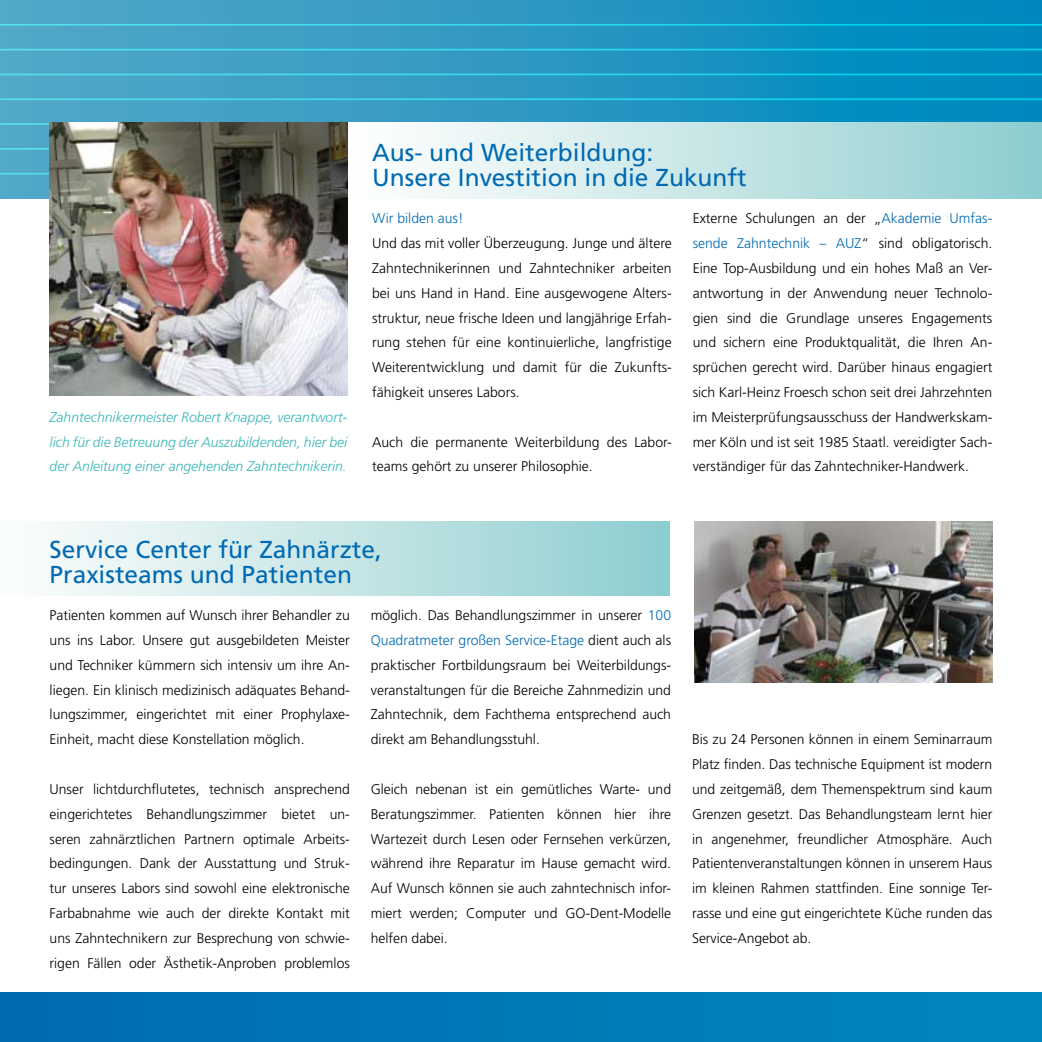
<style>
.page{position:relative;width:1042px;height:1042px;background:#fff}
.page>*{position:absolute;margin:0;border:0;box-sizing:border-box;transform-origin:0 0}
.t1{font:24.5px/24.8px "Frutiger";color:#006ab2}
.t2{font:300 14px/24.8px "Frutiger";letter-spacing:-.005em;color:#000;text-align:justify}
.t3{font:italic 300 14px/24.8px "Frutiger";color:#3bb6b8;text-align:justify}
.t4{font:300 14px "Frutiger";color:#006ab2}
.s1{color:#006ab2}
</style>
<div class="page">
<div style="left:0;top:521px;width:670px;height:74px;background:linear-gradient(to right,#fffefd,#8fced0)"></div>
<div style="left:0;top:992px;width:1042px;height:50px;background:linear-gradient(to right,#006ab3,#0087be)"></div>
<div style="left:0;top:0;width:1042px;height:198px;background:linear-gradient(to right,#59a9c8,#0089bf)"></div>
<hr style="left:0;top:173px;width:1042px;height:1px;background:#88cccf">
<hr style="left:0;top:74px;width:1042px;height:1px;background:#88cccf">
<hr style="left:0;top:49px;width:1042px;height:1px;background:#88cccf">
<hr style="left:0;top:24px;width:1042px;height:2px;background:#88cccf">
<hr style="left:0;top:98px;width:1042px;height:2px;background:#88cccf">
<hr style="left:0;top:123px;width:1042px;height:2px;background:#88cccf">
<hr style="left:0;top:148px;width:1042px;height:2px;background:#88cccf">
<div style="left:343px;top:122px;width:699px;height:77px;background:linear-gradient(to right,#fffefd,#90cfd1)"></div>
<img style="left:694px;top:521px;width:298px;height:161px">
<img style="left:50px;top:122px;width:297px;height:273px">
<p class="t3" style="left:50px;top:404px;width:299px">Zahntechnikermeister Robert Knappe, verantwort&shy;lich für die Betreuung der Auszubildenden, hier bei der Anleitung einer angehenden Zahntechnikerin.</p>
<h1 class="t1" style="left:372px;top:140px;width:376px">Aus- und Weiterbildung:<br>Unsere Investition in die Zukunft</h1>
<p class="t4" style="left:372px;top:210px;width:93px">Wir bilden aus!</p>
<p class="t2" style="left:372px;top:231px;width:301px">Und das mit voller Überzeugung. Junge und ältere Zahntechnikerinnen und Zahntechniker arbeiten bei uns Hand in Hand. Eine ausgewogene Alters&shy;struktur, neue frische Ideen und langjährige Erfah&shy;rung stehen für eine kontinuierliche, langfristige Weiterentwicklung und damit für die Zukunfts&shy;fähigkeit unseres Labors.</p>
<p class="t2" style="left:372px;top:429px;width:301px">Auch die permanente Weiterbildung des Labor&shy;teams gehört zu unserer Philosophie.</p>
<p class="t2" style="left:693px;top:206px;width:301px">Externe Schulungen an der „<span class="s1">Akademie Umfas&shy;sende Zahntechnik – AUZ</span>“ sind obligatorisch.<br>Eine Top-Ausbildung und ein hohes Maß an Ver&shy;antwortung in der Anwendung neuer Technolo&shy;gien sind die Grundlage unseres Engagements und sichern eine Produktqualität, die Ihren An&shy;sprüchen gerecht wird. Darüber hinaus engagiert sich Karl-Heinz Froesch schon seit drei Jahrzehnten im Meisterprüfungsausschuss der Handwerkskam&shy;mer Köln und ist seit 1985 Staatl. vereidigter Sach&shy;verständiger für das Zahntechniker-Handwerk.</p>
<h1 class="t1" style="left:50px;top:537px;width:334px">Service Center für Zahnärzte,<br>Praxisteams und Patienten</h1>
<p class="t2" style="left:50px;top:603px;width:302px">Patienten kommen auf Wunsch ihrer Behandler zu uns ins Labor. Unsere gut ausgebildeten Meister und Techniker kümmern sich intensiv um ihre An&shy;liegen. Ein klinisch medizinisch adäquates Behand&shy;lungszimmer, eingerichtet mit einer Prophylaxe-Einheit, macht diese Konstellation möglich.</p>
<p class="t2" style="left:50px;top:776px;width:302px">Unser lichtdurchflutetes, technisch ansprechend eingerichtetes Behandlungszimmer bietet un&shy;seren zahnärztlichen Partnern optimale Arbeits&shy;bedingungen. Dank der Ausstattung und Struk&shy;tur unseres Labors sind sowohl eine elektronische Farbabnahme wie auch der direkte Kontakt mit uns Zahntechnikern zur Besprechung von schwie&shy;rigen Fällen oder Ästhetik-Anproben problemlos</p>
<p class="t2" style="left:371px;top:603px;width:302px">möglich. Das Behandlungszimmer in unserer <span class="s1">100<br>Quadratmeter großen Service-Etage</span> dient auch als praktischer Fortbildungsraum bei Weiterbildungs&shy;veranstaltungen für die Bereiche Zahnmedizin und Zahntechnik, dem Fachthema entsprechend auch direkt am Behandlungsstuhl.</p>
<p class="t2" style="left:371px;top:776px;width:302px">Gleich nebenan ist ein gemütliches Warte- und Beratungszimmer. Patienten können hier ihre Wartezeit durch Lesen oder Fernsehen verkürzen, während ihre Reparatur im Hause gemacht wird.<br>Auf Wunsch können sie auch zahntechnisch infor&shy;miert werden; Computer und GO-Dent-Modelle helfen dabei.</p>
<p class="t2" style="left:692px;top:727px;width:302px">Bis zu 24 Personen können in einem Seminarraum Platz finden. Das technische Equipment ist modern und zeitgemäß, dem Themenspektrum sind kaum Grenzen gesetzt. Das Behandlungsteam lernt hier in angenehmer, freundlicher Atmosphäre. Auch Patientenveranstaltungen können in unserem Haus im kleinen Rahmen stattfinden. Eine sonnige Ter&shy;rasse und eine gut eingerichtete Küche runden das Service-Angebot ab.</p>
</div>
